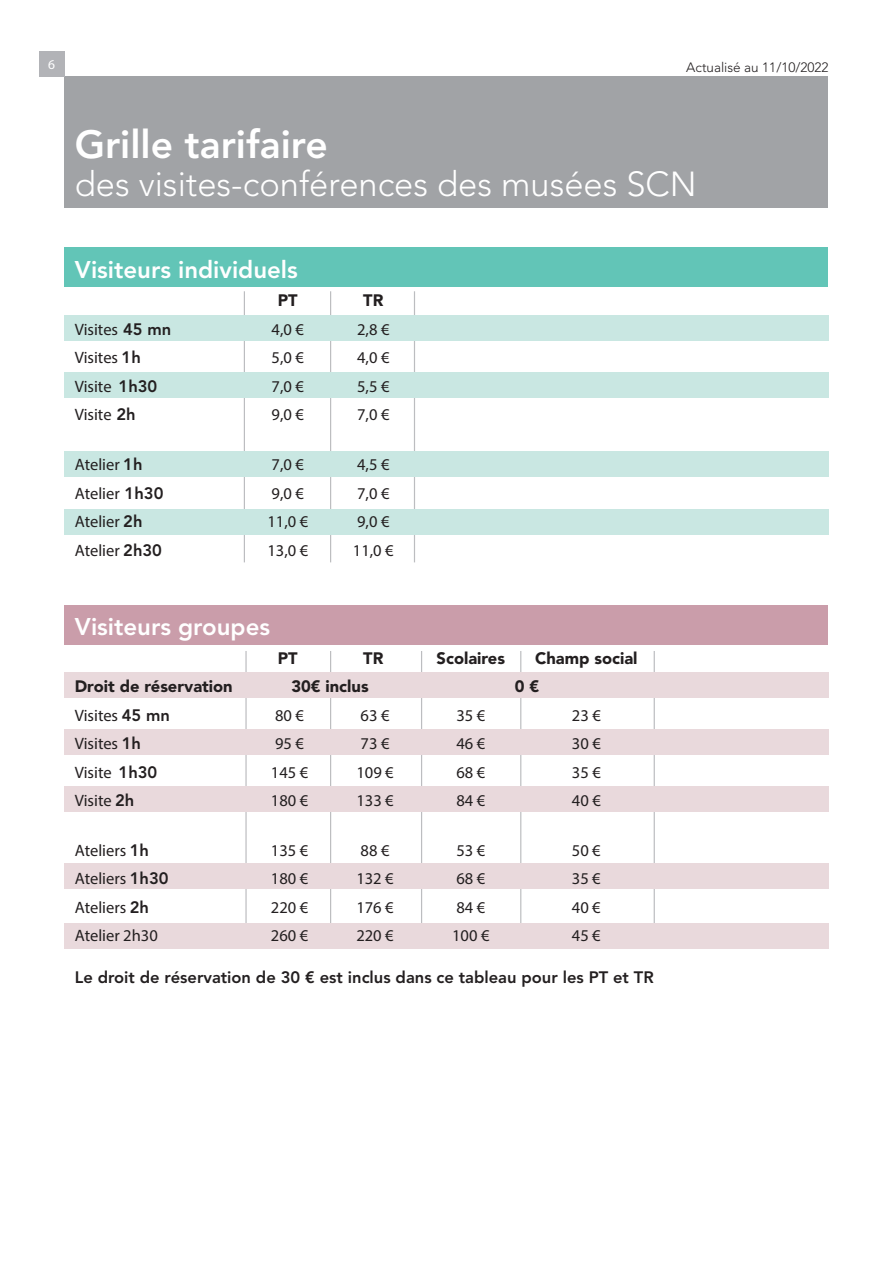
<style>
.page{position:relative;width:893px;height:1263px;background:#fff}
.page>*{position:absolute;margin:0;border:0;box-sizing:border-box;transform-origin:0 0}
.t1{font:800 39px "Avenir LT Std";color:#fff}
.t2{font:300 34.5px "Avenir LT Std";color:#fff}
.t3{font:800 24px "Avenir LT Std";color:#fff}
.t4{font:16.5px "Myriad Pro";color:#231f20}
.t5{font:800 16.5px "Avenir LT Std";color:#231f20}
.t6{font:900 16.5px "Avenir LT Std";color:#231f20}
.t7{font:300 13.5px "Avenir LT Std";color:#231f20}
.t8{font:13.5px "Myriad Pro";color:#fff}
.s1{font-family:"Avenir LT Std";font-weight:800}
</style>
<div class="page">
<hr style="left:330px;top:291px;width:1px;height:271px;background:#bcbdc0">
<hr style="left:414px;top:291px;width:1px;height:271px;background:#bcbdc0">
<hr style="left:244px;top:291px;width:1px;height:271px;background:#bcbdc0">
<hr style="left:330px;top:651px;width:1px;height:286px;background:#bcbdc0">
<hr style="left:245px;top:651px;width:2px;height:286px;background:#bcbdc0">
<hr style="left:421px;top:651px;width:1px;height:286px;background:#bcbdc0">
<hr style="left:520px;top:651px;width:1px;height:286px;background:#bcbdc0">
<hr style="left:654px;top:651px;width:1px;height:286px;background:#bcbdc0">
<div style="left:64px;top:315px;width:764px;height:26px;background:#c9e7e2"></div>
<div style="left:64px;top:673px;width:764px;height:25px;background:#e9d9dc"></div>
<div style="left:64px;top:372px;width:764px;height:26px;background:#c9e7e2"></div>
<div style="left:64px;top:729px;width:764px;height:26px;background:#e9d9dc"></div>
<div style="left:64px;top:451px;width:764px;height:25px;background:#c9e7e2"></div>
<div style="left:64px;top:787px;width:764px;height:25px;background:#e9d9dc"></div>
<div style="left:64px;top:509px;width:764px;height:26px;background:#c9e7e2"></div>
<div style="left:65px;top:863px;width:764px;height:26px;background:#e9d9dc"></div>
<div style="left:65px;top:923px;width:764px;height:25px;background:#e9d9dc"></div>
<div style="left:65px;top:77px;width:763px;height:131px;background:#a1a3a6"></div>
<div style="left:65px;top:248px;width:763px;height:39px;background:#62c5b7"></div>
<div style="left:65px;top:605px;width:763px;height:39px;background:#ca9daa"></div>
<div style="left:39px;top:51px;width:26px;height:26px;background:#b2b3b7"></div>
<p class="t8" style="left:48px;top:56px;width:8px">6</p>
<p class="t7" style="left:686px;top:59px;width:144px">Actualisé au 11/10/2022</p>
<h1 class="t1" style="left:75px;top:122px;width:254px">Grille tarifaire</h1>
<h2 class="t2" style="left:75px;top:164px;width:623px">des visites-conférences des musées SCN</h2>
<h3 class="t3" style="left:75px;top:255px;width:225px">Visiteurs individuels</h3>
<p class="t6" style="left:278px;top:291px;width:21px">PT</p>
<p class="t6" style="left:363px;top:291px;width:22px">TR</p>
<p class="t4" style="left:75px;top:319px;width:98px">Visites <span class="s1">45 mn</span></p>
<p class="t4" style="left:272px;top:319px;width:34px">4,0 €</p>
<p class="t4" style="left:357px;top:319px;width:34px">2,8 €</p>
<p class="t4" style="left:75px;top:348px;width:68px">Visites <span class="s1">1h</span></p>
<p class="t4" style="left:272px;top:348px;width:34px">5,0 €</p>
<p class="t4" style="left:357px;top:348px;width:34px">4,0 €</p>
<p class="t4" style="left:75px;top:376px;width:84px">Visite <span class="s1">1h30</span></p>
<p class="t4" style="left:272px;top:376px;width:34px">7,0 €</p>
<p class="t4" style="left:357px;top:376px;width:34px">5,5 €</p>
<p class="t4" style="left:75px;top:405px;width:62px">Visite <span class="s1">2h</span></p>
<p class="t4" style="left:272px;top:405px;width:34px">9,0 €</p>
<p class="t4" style="left:357px;top:405px;width:34px">7,0 €</p>
<p class="t4" style="left:75px;top:454px;width:69px">Atelier <span class="s1">1h</span></p>
<p class="t4" style="left:272px;top:454px;width:34px">7,0 €</p>
<p class="t4" style="left:357px;top:454px;width:34px">4,5 €</p>
<p class="t4" style="left:75px;top:483px;width:90px">Atelier <span class="s1">1h30</span></p>
<p class="t4" style="left:272px;top:483px;width:34px">9,0 €</p>
<p class="t4" style="left:357px;top:483px;width:34px">7,0 €</p>
<p class="t4" style="left:75px;top:511px;width:69px">Atelier <span class="s1">2h</span></p>
<p class="t4" style="left:267px;top:511px;width:42px">11,0 €</p>
<p class="t4" style="left:357px;top:511px;width:34px">9,0 €</p>
<p class="t4" style="left:75px;top:540px;width:89px">Atelier <span class="s1">2h30</span></p>
<p class="t4" style="left:267px;top:540px;width:42px">13,0 €</p>
<p class="t4" style="left:353px;top:540px;width:42px">11,0 €</p>
<h3 class="t3" style="left:75px;top:612px;width:197px">Visiteurs groupes</h3>
<p class="t6" style="left:278px;top:648px;width:21px">PT</p>
<p class="t6" style="left:363px;top:648px;width:22px">TR</p>
<p class="t6" style="left:437px;top:648px;width:70px">Scolaires</p>
<p class="t6" style="left:535px;top:648px;width:104px">Champ social</p>
<p class="t6" style="left:75px;top:676px;width:159px">Droit de réservation</p>
<p class="t6" style="left:291px;top:676px;width:79px">30€ inclus</p>
<p class="t6" style="left:515px;top:676px;width:26px">0 €</p>
<p class="t4" style="left:75px;top:705px;width:97px">Visites <span class="s1">45 mn</span></p>
<p class="t4" style="left:275px;top:705px;width:30px">80 €</p>
<p class="t4" style="left:361px;top:705px;width:30px">63 €</p>
<p class="t4" style="left:456px;top:705px;width:30px">35 €</p>
<p class="t4" style="left:572px;top:705px;width:30px">23 €</p>
<p class="t4" style="left:75px;top:733px;width:68px">Visites <span class="s1">1h</span></p>
<p class="t4" style="left:275px;top:733px;width:30px">95 €</p>
<p class="t4" style="left:361px;top:733px;width:30px">73 €</p>
<p class="t4" style="left:456px;top:733px;width:30px">46 €</p>
<p class="t4" style="left:572px;top:733px;width:30px">30 €</p>
<p class="t4" style="left:75px;top:762px;width:84px">Visite <span class="s1">1h30</span></p>
<p class="t4" style="left:271px;top:762px;width:39px">145 €</p>
<p class="t4" style="left:356px;top:762px;width:39px">109 €</p>
<p class="t4" style="left:456px;top:762px;width:30px">68 €</p>
<p class="t4" style="left:572px;top:762px;width:30px">35 €</p>
<p class="t4" style="left:75px;top:790px;width:61px">Visite <span class="s1">2h</span></p>
<p class="t4" style="left:271px;top:790px;width:39px">180 €</p>
<p class="t4" style="left:356px;top:790px;width:39px">133 €</p>
<p class="t4" style="left:456px;top:790px;width:30px">84 €</p>
<p class="t4" style="left:572px;top:790px;width:30px">40 €</p>
<p class="t4" style="left:75px;top:840px;width:76px">Ateliers <span class="s1">1h</span></p>
<p class="t4" style="left:271px;top:840px;width:39px">135 €</p>
<p class="t4" style="left:361px;top:840px;width:30px">88 €</p>
<p class="t4" style="left:456px;top:840px;width:30px">53 €</p>
<p class="t4" style="left:572px;top:840px;width:30px">50 €</p>
<p class="t4" style="left:75px;top:869px;width:95px">Ateliers <span class="s1">1h30</span></p>
<p class="t4" style="left:271px;top:869px;width:39px">180 €</p>
<p class="t4" style="left:356px;top:869px;width:39px">132 €</p>
<p class="t4" style="left:456px;top:869px;width:30px">68 €</p>
<p class="t4" style="left:572px;top:869px;width:30px">35 €</p>
<p class="t4" style="left:75px;top:897px;width:76px">Ateliers <span class="s1">2h</span></p>
<p class="t4" style="left:271px;top:897px;width:39px">220 €</p>
<p class="t4" style="left:356px;top:897px;width:39px">176 €</p>
<p class="t4" style="left:456px;top:897px;width:30px">84 €</p>
<p class="t4" style="left:572px;top:897px;width:30px">40 €</p>
<p class="t4" style="left:75px;top:926px;width:85px">Atelier 2h30</p>
<p class="t4" style="left:271px;top:926px;width:39px">260 €</p>
<p class="t4" style="left:356px;top:926px;width:39px">220 €</p>
<p class="t4" style="left:452px;top:926px;width:39px">100 €</p>
<p class="t4" style="left:572px;top:926px;width:30px">45 €</p>
<p class="t5" style="left:75px;top:967px;width:580px">Le droit de réservation de 30 € est inclus dans ce tableau pour les PT et TR</p>
</div>
